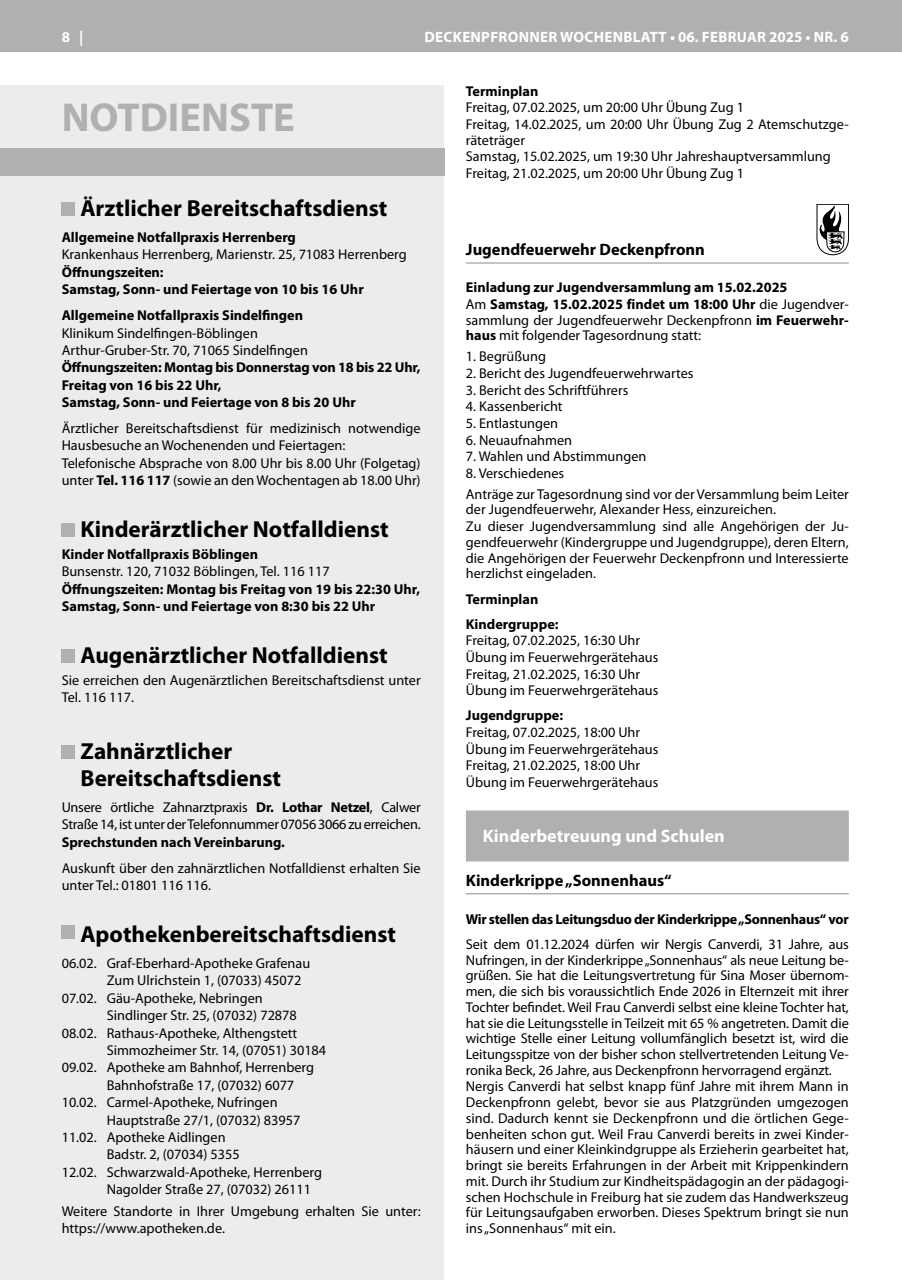
<style>
.page{position:relative;width:902px;height:1280px;background:#fff}
.page>*{position:absolute;margin:0;border:0;box-sizing:border-box;transform-origin:0 0}
.t1{font:700 40.5px "Myriad Pro";color:#afb0b0}
.t2{font:700 23.25px/27.2px "Myriad Pro";color:#000}
.t3{font:700 18px "Myriad Pro";color:#fff}
.t4{font:700 16.5px "Myriad Pro";color:#000}
.t5{font:700 15px "Myriad Pro";letter-spacing:.02em;color:#fff}
.t6{font:14.25px/15.8px "Myriad Pro";color:#000}
.t7{font:700 14.25px/17.4px "Myriad Pro";color:#000}
.t8{font:14.25px/17.4px "Myriad Pro";letter-spacing:-.02em;color:#000}
.t9{font:700 14.25px "Myriad Pro";letter-spacing:-.02em;color:#000}
.s1{font-weight:700}
.s2{font-weight:400}
</style>
<div class="page">
<div style="left:0;top:0;width:901px;height:51px;background:#afb0b0"></div>
<div style="left:466px;top:810px;width:382px;height:51px;background:#afb0b0"></div>
<hr style="left:466px;top:893px;width:382px;height:1px;background:#afb0b0">
<svg style="left:816px;top:204px;width:32px;height:51px"></svg>
<hr style="left:466px;top:262px;width:382px;height:2px;background:#b3b3b4">
<div style="left:0;top:85px;width:444px;height:1195px;background:#ececec"></div>
<div style="left:0;top:148px;width:444px;height:28px;background:#afb0b0"></div>
<div style="left:62px;top:203px;width:13px;height:13px;background:#afb0b0"></div>
<div style="left:62px;top:524px;width:13px;height:13px;background:#afb0b0"></div>
<div style="left:62px;top:649px;width:13px;height:14px;background:#afb0b0"></div>
<div style="left:62px;top:745px;width:13px;height:14px;background:#afb0b0"></div>
<div style="left:62px;top:925px;width:13px;height:13px;background:#afb0b0"></div>
<p class="t5" style="left:62px;top:27px;width:23px">8 |</p>
<p class="t5" style="left:424px;top:27px;width:426px">DECKENPFRONNER WOCHENBLATT • 06. FEBRuAR 2025 • NR. 6</p>
<h1 class="t1" style="left:62px;top:91px;width:235px">NOTDIENSTE</h1>
<h2 class="t2" style="left:80px;top:194px;width:308px">Ärztlicher Bereitschaftsdienst</h2>
<p class="t7" style="left:62px;top:228px;width:236px">Allgemeine Notfallpraxis Herrenberg</p>
<p class="t6" style="left:62px;top:247px;width:346px">Krankenhaus Herrenberg, Marienstr. 25, 71083 Herrenberg</p>
<p class="t7" style="left:62px;top:263px;width:303px">Öffnungszeiten:<br>Samstag, Sonn- und Feiertage von 10 bis 16 uhr</p>
<p class="t7" style="left:62px;top:306px;width:243px">Allgemeine Notfallpraxis Sindelfingen</p>
<p class="t6" style="left:62px;top:324px;width:248px;line-height:17.4px">Klinikum Sindelfingen-Böblingen<br>Arthur-Gruber-Str. 70, 71065 Sindelfingen</p>
<p class="t7" style="left:62px;top:358px;width:360px">Öffnungszeiten: Montag bis Donnerstag von 18 bis 22 uhr,<br>Freitag von 16 bis 22 uhr,<br>Samstag, Sonn- und Feiertage von 8 bis 20 uhr</p>
<p class="t6" style="left:62px;top:419px;width:360px;line-height:17.4px">Ärztlicher Bereitschaftsdienst für medizinisch notwendige Hausbesuche an Wochenenden und Feiertagen:<br>Telefonische Absprache von 8.00 Uhr bis 8.00 Uhr (Folgetag) unter <span class="s1">Tel. 116 117</span> (sowie an den Wochentagen ab 18.00 Uhr)</p>
<h2 class="t2" style="left:80px;top:515px;width:310px">Kinderärztlicher Notfalldienst</h2>
<p class="t7" style="left:62px;top:545px;width:198px">Kinder Notfallpraxis Böblingen</p>
<p class="t6" style="left:62px;top:563px;width:269px">Bunsenstr. 120, 71032 Böblingen, Tel. 116 117</p>
<p class="t7" style="left:62px;top:580px;width:360px">Öffnungszeiten: Montag bis Freitag von 19 bis 22:30 uhr,<br>Samstag, Sonn- und Feiertage von 8:30 bis 22 uhr</p>
<h2 class="t2" style="left:80px;top:641px;width:309px">Augenärztlicher Notfalldienst</h2>
<p class="t6" style="left:62px;top:671px;width:360px;line-height:17.4px">Sie erreichen den Augenärztlichen Bereitschaftsdienst unter<br>Tel. 116 117.</p>
<h2 class="t2" style="left:80px;top:737px;width:202px">Zahnärztlicher<br>Bereitschaftsdienst</h2>
<p class="t8" style="left:62px;top:798px;width:360px">Unsere örtliche Zahnarztpraxis <span class="s1">Dr. Lothar Netzel</span>, Calwer<br>Straße 14, ist unter der Telefonnummer 07056 3066 zu erreichen.</p>
<p class="t7" style="left:62px;top:833px;width:225px">Sprechstunden nach Vereinbarung.</p>
<p class="t6" style="left:62px;top:859px;width:360px;line-height:17.4px">Auskunft über den zahnärztlichen Notfalldienst erhalten Sie unter Tel.: 01801 116 116.</p>
<h2 class="t2" style="left:80px;top:920px;width:317px">Apothekenbereitschaftsdienst</h2>
<p class="t6" style="left:62px;top:955px;width:250px">06.02. Graf-Eberhard-Apotheke Grafenau</p>
<p class="t6" style="left:107px;top:972px;width:196px">Zum Ulrichstein 1, (07033) 45072</p>
<p class="t6" style="left:62px;top:990px;width:202px">07.02. Gäu-Apotheke, Nebringen</p>
<p class="t6" style="left:107px;top:1007px;width:192px">Sindlinger Str. 25, (07032) 72878</p>
<p class="t6" style="left:62px;top:1025px;width:237px">08.02. Rathaus-Apotheke, Althengstett</p>
<p class="t6" style="left:107px;top:1042px;width:221px">Simmozheimer Str. 14, (07051) 30184</p>
<p class="t6" style="left:62px;top:1059px;width:254px">09.02. Apotheke am Bahnhof, Herrenberg</p>
<p class="t6" style="left:107px;top:1077px;width:189px">Bahnhofstraße 17, (07032) 6077</p>
<p class="t6" style="left:62px;top:1094px;width:217px">10.02. Carmel-Apotheke, Nufringen</p>
<p class="t6" style="left:107px;top:1112px;width:195px">Hauptstraße 27/1, (07032) 83957</p>
<p class="t6" style="left:62px;top:1129px;width:165px">11.02. Apotheke Aidlingen</p>
<p class="t6" style="left:107px;top:1146px;width:135px">Badstr. 2, (07034) 5355</p>
<p class="t6" style="left:62px;top:1164px;width:262px">12.02. Schwarzwald-Apotheke, Herrenberg</p>
<p class="t6" style="left:107px;top:1181px;width:206px">Nagolder Straße 27, (07032) 26111</p>
<p class="t6" style="left:62px;top:1202px;width:360px;line-height:17.4px">Weitere Standorte in Ihrer Umgebung erhalten Sie unter: https://www.apotheken.de.</p>
<p class="t7" style="left:466px;top:82px;width:74px">Terminplan</p>
<p class="t6" style="left:466px;top:99px;width:384px;line-height:16.4px">Freitag, 07.02.2025, um 20:00 Uhr Übung Zug 1<br>Freitag, 14.02.2025, um 20:00 Uhr Übung Zug 2 Atemschutzge&shy;räteträger<br>Samstag, 15.02.2025, um 19:30 Uhr Jahreshauptversammlung Freitag, 21.02.2025, um 20:00 Uhr Übung Zug 1</p>
<p class="t4" style="left:466px;top:239px;width:240px">Jugendfeuerwehr Deckenpfronn</p>
<p class="t7" style="left:466px;top:279px;width:384px;line-height:16px">Einladung zur Jugendversammlung am 15.02.2025<br><span class="s2">Am</span> Samstag, 15.02.2025 findet um 18:00 uhr <span class="s2">die Jugendver&shy;sammlung der Jugendfeuerwehr Deckenpfronn</span> im Feuerwehr&shy;haus <span class="s2">mit folgender Tagesordnung statt:</span></p>
<p class="t6" style="left:466px;top:348px;width:82px">1. Begrüßung</p>
<p class="t6" style="left:466px;top:365px;width:229px">2. Bericht des Jugendfeuerwehrwartes</p>
<p class="t6" style="left:466px;top:382px;width:164px">3. Bericht des Schriftführers</p>
<p class="t6" style="left:466px;top:398px;width:98px">4. Kassenbericht</p>
<p class="t6" style="left:466px;top:415px;width:94px">5. Entlastungen</p>
<p class="t6" style="left:466px;top:432px;width:108px">6. Neuaufnahmen</p>
<p class="t6" style="left:466px;top:448px;width:182px">7. Wahlen und Abstimmungen</p>
<p class="t6" style="left:466px;top:462px;width:384px;line-height:20.9px">8. Verschiedenes<br>Anträge zur Tagesordnung sind vor der Versammlung beim Leiter</p>
<p class="t6" style="left:466px;top:501px;width:384px">der Jugendfeuerwehr, Alexander Hess, einzureichen.<br>Zu dieser Jugendversammlung sind alle Angehörigen der Ju&shy;gendfeuerwehr (Kindergruppe und Jugendgruppe), deren Eltern, die Angehörigen der Feuerwehr Deckenpfronn und Interessierte herzlichst eingeladen.</p>
<p class="t7" style="left:466px;top:586px;width:94px;line-height:25.2px">Terminplan<br>Kindergruppe:</p>
<p class="t6" style="left:466px;top:632px;width:194px;line-height:16.6px">Freitag, 07.02.2025, 16:30 Uhr<br>Übung im Feuerwehrgerätehaus<br>Freitag, 21.02.2025, 16:30 Uhr<br>Übung im Feuerwehrgerätehaus</p>
<p class="t7" style="left:466px;top:706px;width:99px">Jugendgruppe:</p>
<p class="t6" style="left:466px;top:724px;width:194px;line-height:16.6px">Freitag, 07.02.2025, 18:00 Uhr<br>Übung im Feuerwehrgerätehaus<br>Freitag, 21.02.2025, 18:00 Uhr<br>Übung im Feuerwehrgerätehaus</p>
<p class="t3" style="left:483px;top:824px;width:243px">Kinderbetreuung und Schulen</p>
<p class="t4" style="left:466px;top:869px;width:207px">Kinderkrippe „Sonnenhaus“</p>
<p class="t9" style="left:466px;top:909px;width:384px">Wir stellen das Leitungsduo der Kinderkrippe „Sonnenhaus“ vor</p>
<p class="t6" style="left:466px;top:936px;width:384px">Seit dem 01.12.2024 dürfen wir Nergis Canverdi, 31 Jahre, aus Nufringen, in der Kinderkrippe „Sonnenhaus“ als neue Leitung be&shy;grüßen. Sie hat die Leitungsvertretung für Sina Moser übernom&shy;men, die sich bis voraussichtlich Ende 2026 in Elternzeit mit ihrer Tochter befindet. Weil Frau Canverdi selbst eine kleine Tochter hat, hat sie die Leitungsstelle in Teilzeit mit 65 % angetreten. Damit die wichtige Stelle einer Leitung vollumfänglich besetzt ist, wird die Leitungsspitze von der bisher schon stellvertretenden Leitung Ve&shy;ronika Beck, 26 Jahre, aus Deckenpfronn hervorragend ergänzt.<br>Nergis Canverdi hat selbst knapp fünf Jahre mit ihrem Mann in Deckenpfronn gelebt, bevor sie aus Platzgründen umgezogen sind. Dadurch kennt sie Deckenpfronn und die örtlichen Gege&shy;benheiten schon gut. Weil Frau Canverdi bereits in zwei Kinder&shy;häusern und einer Kleinkindgruppe als Erzieherin gearbeitet hat, bringt sie bereits Erfahrungen in der Arbeit mit Krippenkindern mit. Durch ihr Studium zur Kindheitspädagogin an der pädagogi&shy;schen Hochschule in Freiburg hat sie zudem das Handwerkszeug für Leitungsaufgaben erworben. Dieses Spektrum bringt sie nun ins „Sonnenhaus“ mit ein.</p>
</div>
